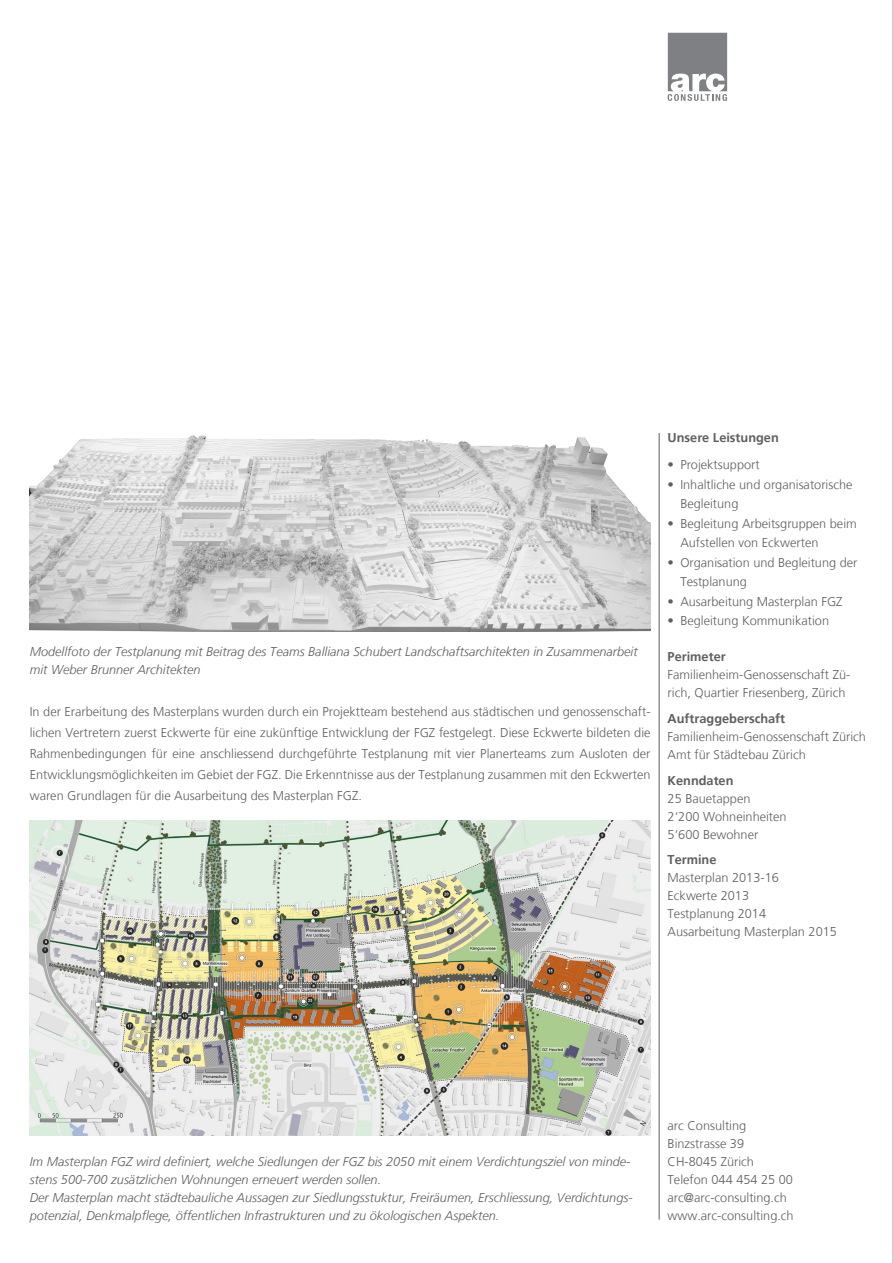
<style>
.page{position:relative;width:893px;height:1263px;background:#fff}
.page>*{position:absolute;margin:0;border:0;box-sizing:border-box;transform-origin:0 0}
.t1{font:300 12.75px/18px "Frutiger";color:#5f5f62}
.t2{font:italic 300 12.75px/18px "Frutiger";color:#5f5f62}
.t3{font:700 12.75px "Frutiger";color:#5f5f62}
</style>
<div class="page">
<img style="left:30px;top:435px;width:621px;height:196px">
<img style="left:30px;top:821px;width:621px;height:315px">
<hr style="left:892px;top:0;width:1px;height:1263px;background:#939598">
<svg style="left:668px;top:33px;width:59px;height:67px"></svg>
<hr style="left:659px;top:433px;width:1px;height:787px;background:#5f5f62">
<p class="t2" style="left:30px;top:642px;width:609px">Modellfoto der Testplanung mit Beitrag des Teams Balliana Schubert Landschaftsarchitekten in Zusammenarbeit mit Weber Brunner Architekten</p>
<p class="t1" style="left:30px;top:701px;width:622px;line-height:21px;text-align:justify">In der Erarbeitung des Masterplans wurden durch ein Projektteam bestehend aus städtischen und genossenschaft&shy;lichen Vertretern zuerst Eckwerte für eine zukünftige Entwicklung der FGZ festgelegt. Diese Eckwerte bildeten die Rahmenbedingungen für eine anschliessend durchgeführte Testplanung mit vier Planerteams zum Ausloten der Entwicklungsmöglichkeiten im Gebiet der FGZ. Die Erkenntnisse aus der Testplanung zusammen mit den Eckwerten waren Grundlagen für die Ausarbeitung des Masterplan FGZ.</p>
<p class="t3" style="left:668px;top:430px;width:113px">Unsere Leistungen</p>
<p class="t1" style="left:668px;top:456px;width:94px">• Projektsupport</p>
<p class="t1" style="left:680px;top:475px;width:174px;line-height:19.5px;text-indent:-13px">• Inhaltliche und organisatorische<br>Begleitung</p>
<p class="t1" style="left:680px;top:514px;width:178px;line-height:19.5px;text-indent:-13px">• Begleitung Arbeitsgruppen beim<br>Aufstellen von Eckwerten</p>
<p class="t1" style="left:680px;top:553px;width:179px;line-height:19.5px;text-indent:-13px">• Organisation und Begleitung der<br>Testplanung</p>
<p class="t1" style="left:668px;top:593px;width:176px">• Ausarbeitung Masterplan FGZ</p>
<p class="t1" style="left:668px;top:612px;width:163px">• Begleitung Kommunikation</p>
<p class="t3" style="left:668px;top:649px;width:60px">Perimeter</p>
<p class="t1" style="left:668px;top:666px;width:184px">Familienheim-Genossenschaft Zü&shy;rich, Quartier Friesenberg, Zürich</p>
<p class="t3" style="left:668px;top:711px;width:119px">Auftraggeberschaft</p>
<p class="t1" style="left:668px;top:728px;width:200px">Familienheim-Genossenschaft Zürich<br>Amt für Städtebau Zürich</p>
<p class="t3" style="left:668px;top:772px;width:67px">Kenndaten</p>
<p class="t1" style="left:668px;top:789px;width:121px">25 Bauetappen<br>2‘200 Wohneinheiten<br>5‘600 Bewohner</p>
<p class="t3" style="left:668px;top:852px;width:50px">Termine</p>
<p class="t1" style="left:668px;top:869px;width:171px">Masterplan 2013-16<br>Eckwerte 2013<br>Testplanung 2014<br>Ausarbeitung Masterplan 2015</p>
<p class="t2" style="left:30px;top:1153px;width:604px">Im Masterplan FGZ wird definiert, welche Siedlungen der FGZ bis 2050 mit einem Verdichtungsziel von minde&shy;stens 500-700 zusätzlichen Wohnungen erneuert werden sollen.<br>Der Masterplan macht städtebauliche Aussagen zur Siedlungsstuktur, Freiräumen, Erschliessung, Verdichtungs&shy;potenzial, Denkmalpflege, öffentlichen Infrastrukturen und zu ökologischen Aspekten.</p>
<p class="t1" style="left:668px;top:1116px;width:128px">arc Consulting<br>Binzstrasse 39<br>CH-8045 Zürich<br>Telefon 044 454 25 00 arc@arc-consulting.ch www.arc-consulting.ch</p>
</div>
